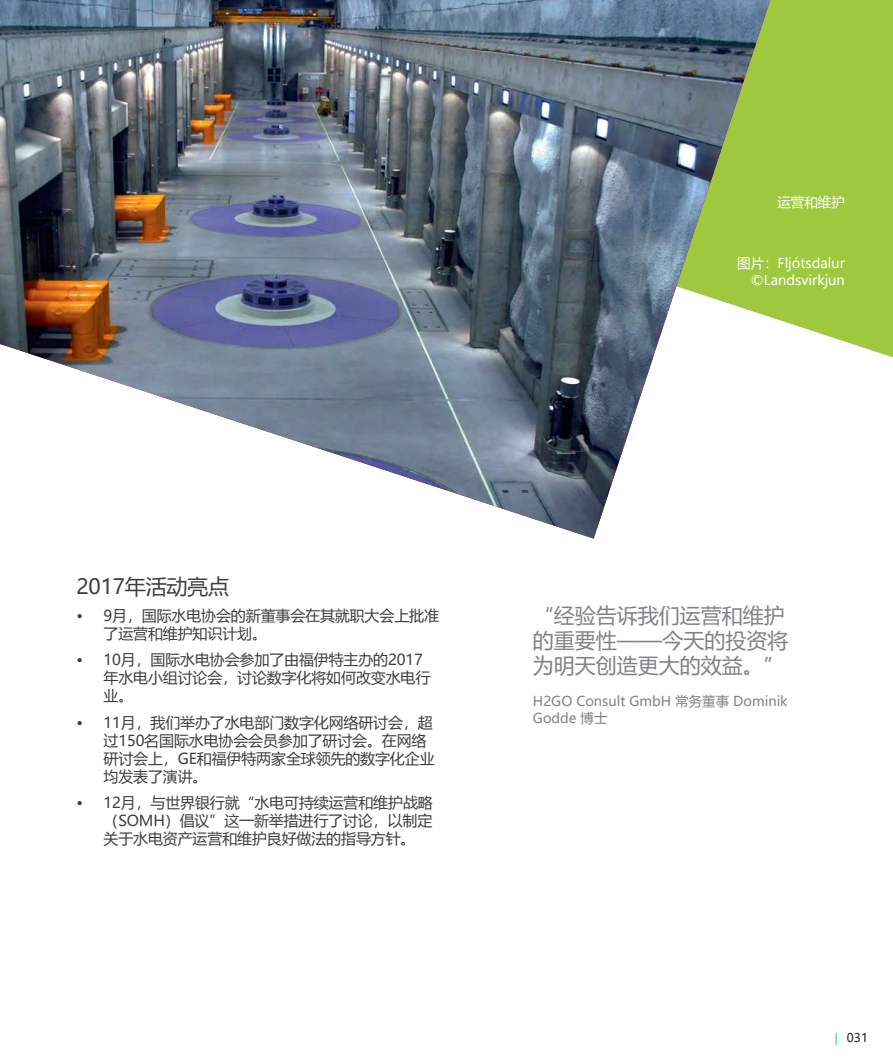
<style>
.page{position:relative;width:893px;height:1063px;background:#fff}
.page>*{position:absolute;margin:0;border:0;box-sizing:border-box;transform-origin:0 0}
.t1{font:21px/25.2px "Microsoft Ya Hei";color:#808285}
.t2{font:21px "Microsoft Ya Hei";letter-spacing:-.01em;color:#3e3e3f}
.t3{font:15px/18px "Microsoft Ya Hei";letter-spacing:-.01em;color:#3e3e3f}
.t4{font:13.5px/16.2px "Microsoft Ya Hei";color:#808285}
.t5{font:13.5px/17.2px "Microsoft Ya Hei";color:#fff;text-align:right}
.t6{font:12px "Microsoft Ya Hei";color:#231f20}
.s1{font-size:10.5px;color:#00abe8}
</style>
<div class="page">
<div style="left:770px;top:0;width:123px;height:357px;background:#9ec93e"></div>
<img style="left:0;top:0;width:770px;height:539px">
<p class="t5" style="left:777px;top:193px;width:69px">运营和维护</p>
<p class="t5" style="left:737px;top:254px;width:109px">图片：Fljótsdalur ©Landsvirkjun</p>
<h1 class="t2" style="left:77px;top:572px;width:154px">2017年活动亮点</h1>
<p class="t3" style="left:104px;top:606px;width:337px;text-indent:-27px">• 9月，国际水电协会的新董事会在其就职大会上批准了运营和维护知识计划。</p>
<p class="t3" style="left:104px;top:650px;width:328px;text-indent:-27px">• 10月，国际水电协会参加了由福伊特主办的2017年水电小组讨论会，讨论数字化将如何改变水电行业。</p>
<p class="t3" style="left:104px;top:713px;width:333px;text-indent:-27px">• 11月，我们举办了水电部门数字化网络研讨会，超过150名国际水电协会会员参加了研讨会。在网络研讨会上，GE和福伊特两家全球领先的数字化企业均发表了演讲。</p>
<p class="t3" style="left:104px;top:793px;width:331px;text-align:justify;text-indent:-27px">• 12月，与世界银行就“水电可持续运营和维护战略（SOMH）倡议”这一新举措进行了讨论，以制定关于水电资产运营和维护良好做法的指导方针。</p>
<h1 class="t1" style="left:533px;top:602px;width:257px">“经验告诉我们运营和维护的重要性——今天的投资将为明天创造更大的效益。”</h1>
<p class="t4" style="left:533px;top:693px;width:256px">H2GO Consult GmbH 常务董事 Dominik<br>Godde 博士</p>
<p class="t6" style="left:835px;top:1029px;width:35px"><span class="s1">|</span> 031</p>
</div>
